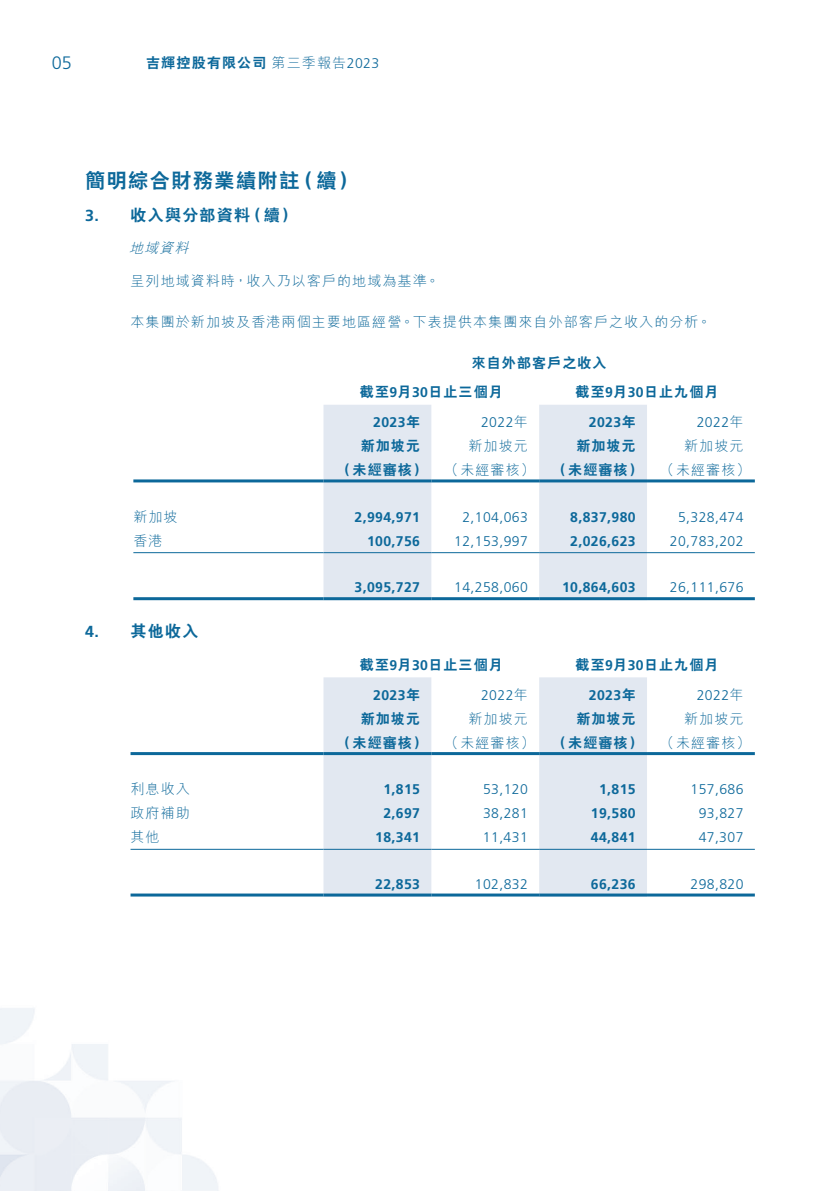
<style>
.page{position:relative;width:840px;height:1191px;background:#fff}
.page>*{position:absolute;margin:0;border:0;box-sizing:border-box;transform-origin:0 0}
.t1{font:800 20px "C Hei 2 HK";letter-spacing:.08em;color:#0c689a}
.t2{font:300 18px "Frutiger LT Std";color:#0c689a}
.t3{font:800 16px "C Hei 2 HK";letter-spacing:.08em;color:#0c689a}
.t4{font:700 16px "Frutiger LT Std";color:#0c689a}
.t5{font:300 14px "Frutiger LT Std";letter-spacing:.03em;color:#0c689a}
.t6{font:700 14px "Frutiger LT Std";letter-spacing:.03em;color:#0c689a}
.t7{font:300 14px "M Hei HK";letter-spacing:.08em;color:#0c689a}
.t8{font:800 14px/29.6px "C Hei 2 HK";letter-spacing:.08em;color:#0c689a}
.t9{font:italic 300 14px "M Hei HK";color:#0c689a}
.s1{font-family:"M Hei HK";font-weight:300}
.s2{font-family:"Frutiger LT Std";font-weight:300}
.s3{font-family:"Frutiger LT Std";font-weight:700}
.s4{font-family:"C Hei 2 HK";font-weight:800}
.s5{font-family:"M Hei HK"}
</style>
<div class="page">
<img style="left:0;top:405px;width:755px;height:786px">
<svg style="left:323px;top:405px;width:323px;height:192px;fill:#e2e8f1"></svg>
<hr style="left:133px;top:479px;width:190px;height:3px;background:#0c689a">
<hr style="left:323px;top:479px;width:108px;height:3px;background:#0c689a">
<hr style="left:431px;top:479px;width:108px;height:3px;background:#0c689a">
<hr style="left:539px;top:479px;width:107px;height:3px;background:#0c689a">
<hr style="left:646px;top:479px;width:108px;height:3px;background:#0c689a">
<hr style="left:133px;top:552px;width:190px;height:1px;background:#0c689a">
<hr style="left:323px;top:552px;width:108px;height:1px;background:#0c689a">
<hr style="left:431px;top:552px;width:108px;height:1px;background:#0c689a">
<hr style="left:539px;top:552px;width:107px;height:1px;background:#0c689a">
<hr style="left:646px;top:552px;width:108px;height:1px;background:#0c689a">
<hr style="left:133px;top:597px;width:190px;height:3px;background:#0c689a">
<hr style="left:323px;top:597px;width:108px;height:3px;background:#0c689a">
<hr style="left:431px;top:597px;width:108px;height:3px;background:#0c689a">
<hr style="left:539px;top:597px;width:107px;height:3px;background:#0c689a">
<hr style="left:646px;top:597px;width:108px;height:3px;background:#0c689a">
<svg style="left:323px;top:677px;width:323px;height:220px;fill:#e2e8f1"></svg>
<hr style="left:130px;top:752px;width:193px;height:3px;background:#0c689a">
<hr style="left:323px;top:752px;width:108px;height:3px;background:#0c689a">
<hr style="left:431px;top:752px;width:108px;height:3px;background:#0c689a">
<hr style="left:539px;top:752px;width:107px;height:3px;background:#0c689a">
<hr style="left:646px;top:752px;width:108px;height:3px;background:#0c689a">
<hr style="left:130px;top:849px;width:193px;height:1px;background:#0c689a">
<hr style="left:323px;top:849px;width:108px;height:1px;background:#0c689a">
<hr style="left:431px;top:849px;width:108px;height:1px;background:#0c689a">
<hr style="left:539px;top:849px;width:107px;height:1px;background:#0c689a">
<hr style="left:646px;top:849px;width:108px;height:1px;background:#0c689a">
<hr style="left:130px;top:893px;width:193px;height:3px;background:#0c689a">
<hr style="left:323px;top:893px;width:108px;height:3px;background:#0c689a">
<hr style="left:431px;top:893px;width:108px;height:3px;background:#0c689a">
<hr style="left:539px;top:893px;width:107px;height:3px;background:#0c689a">
<hr style="left:646px;top:893px;width:108px;height:3px;background:#0c689a">
<p class="t2" style="left:52px;top:52px;width:22px">05</p>
<p class="t8" style="left:146px;top:47px;width:234px">吉輝控股有限公司<span class="s1">第三季報告</span><span class="s2">2023</span></p>
<h1 class="t1" style="left:85px;top:170px;width:216px">簡明綜合財務業績附註</h1>
<p class="t3" style="left:246px;top:206px;width:53px">（續(</p>
<h1 class="t1" style="left:294px;top:170px;width:66px">（續(</h1>
<p class="t3" style="left:130px;top:206px;width:121px">收入與分部資料</p>
<p class="t4" style="left:85px;top:205px;width:15px">3.</p>
<p class="t9" style="left:129px;top:241px;width:65px">地域資料</p>
<p class="t7" style="left:130px;top:273px;width:310px">呈列地域資料時，收入乃以客戶的地域為基準。</p>
<p class="t7" style="left:130px;top:314px;width:582px">本集團於新加坡及香港兩個主要地區經營。下表提供本集團來自外部客戶之收入的分析。</p>
<p class="t8" style="left:575px;top:347px;width:144px;text-indent:-104px">來自外部客戶之收入<br>截至 月<span class="s3">9 30</span>日止九個月</p>
<p class="t8" style="left:359px;top:377px;width:144px">截至 月<span class="s3">9 30</span>日止三個月</p>
<p class="t4" style="left:85px;top:622px;width:15px">4.</p>
<p class="t7" style="left:133px;top:509px;width:46px">新加坡</p>
<p class="t7" style="left:133px;top:533px;width:31px">香港</p>
<p class="t3" style="left:130px;top:623px;width:69px">其他收入</p>
<p class="t7" style="left:130px;top:782px;width:61px">利息收入</p>
<p class="t7" style="left:130px;top:806px;width:61px">政府補助</p>
<p class="t7" style="left:130px;top:830px;width:31px">其他</p>
<p class="t6" style="left:373px;top:414px;width:48px">2023<span class="s4">年</span></p>
<p class="t5" style="left:481px;top:414px;width:48px">2022<span class="s5">年</span></p>
<p class="t6" style="left:588px;top:414px;width:48px">2023<span class="s4">年</span></p>
<p class="t5" style="left:696px;top:414px;width:48px">2022<span class="s5">年</span></p>
<p class="t8" style="left:360px;top:431px;width:61px">新加坡元</p>
<p class="t7" style="left:468px;top:439px;width:61px">新加坡元</p>
<p class="t8" style="left:576px;top:431px;width:61px">新加坡元</p>
<p class="t7" style="left:683px;top:439px;width:61px">新加坡元</p>
<p class="t8" style="left:336px;top:455px;width:92px">（未經審核）</p>
<p class="t7" style="left:444px;top:462px;width:92px">（未經審核）</p>
<p class="t8" style="left:552px;top:455px;width:92px">（未經審核）</p>
<p class="t7" style="left:660px;top:462px;width:92px">（未經審核(</p>
<p class="t6" style="left:354px;top:508px;width:67px">2,994,971</p>
<p class="t5" style="left:462px;top:509px;width:67px">2,104,063</p>
<p class="t6" style="left:570px;top:508px;width:67px">8,837,980</p>
<p class="t5" style="left:677px;top:509px;width:67px">5,328,474</p>
<p class="t6" style="left:367px;top:532px;width:54px">100,756</p>
<p class="t5" style="left:454px;top:533px;width:75px">12,153,997</p>
<p class="t6" style="left:570px;top:532px;width:67px">2,026,623</p>
<p class="t5" style="left:669px;top:533px;width:75px">20,783,202</p>
<p class="t6" style="left:354px;top:579px;width:67px">3,095,727</p>
<p class="t5" style="left:454px;top:579px;width:75px">14,258,060</p>
<p class="t6" style="left:561px;top:579px;width:75px">10,864,603</p>
<p class="t5" style="left:669px;top:579px;width:75px">26,111,676</p>
<p class="t8" style="left:359px;top:650px;width:144px">截至 月<span class="s3">9 30</span>日止三個月</p>
<p class="t8" style="left:575px;top:650px;width:144px">截至 月<span class="s3">9 30</span>日止九個月</p>
<p class="t6" style="left:373px;top:686px;width:48px">2023<span class="s4">年</span></p>
<p class="t5" style="left:481px;top:687px;width:48px">2022<span class="s5">年</span></p>
<p class="t6" style="left:588px;top:686px;width:48px">2023<span class="s4">年</span></p>
<p class="t5" style="left:696px;top:687px;width:48px">2022<span class="s5">年</span></p>
<p class="t8" style="left:360px;top:703px;width:61px">新加坡元</p>
<p class="t7" style="left:468px;top:711px;width:61px">新加坡元</p>
<p class="t8" style="left:576px;top:703px;width:61px">新加坡元</p>
<p class="t7" style="left:683px;top:711px;width:61px">新加坡元</p>
<p class="t8" style="left:336px;top:727px;width:92px">（未經審核）</p>
<p class="t7" style="left:444px;top:735px;width:92px">（未經審核）</p>
<p class="t8" style="left:552px;top:727px;width:92px">（未經審核）</p>
<p class="t7" style="left:660px;top:735px;width:92px">（未經審核(</p>
<p class="t6" style="left:383px;top:781px;width:38px">1,815</p>
<p class="t5" style="left:482px;top:781px;width:46px">53,120</p>
<p class="t6" style="left:598px;top:781px;width:38px">1,815</p>
<p class="t5" style="left:690px;top:781px;width:54px">157,686</p>
<p class="t6" style="left:383px;top:805px;width:38px">2,697</p>
<p class="t5" style="left:482px;top:805px;width:46px">38,281</p>
<p class="t6" style="left:590px;top:805px;width:46px">19,580</p>
<p class="t5" style="left:698px;top:805px;width:46px">93,827</p>
<p class="t6" style="left:375px;top:829px;width:46px">18,341</p>
<p class="t5" style="left:482px;top:829px;width:46px">11,431</p>
<p class="t6" style="left:590px;top:829px;width:46px">44,841</p>
<p class="t5" style="left:698px;top:829px;width:46px">47,307</p>
<p class="t6" style="left:375px;top:876px;width:46px">22,853</p>
<p class="t5" style="left:474px;top:876px;width:54px">102,832</p>
<p class="t6" style="left:590px;top:876px;width:46px">66,236</p>
<p class="t5" style="left:690px;top:876px;width:54px">298,820</p>
</div>
